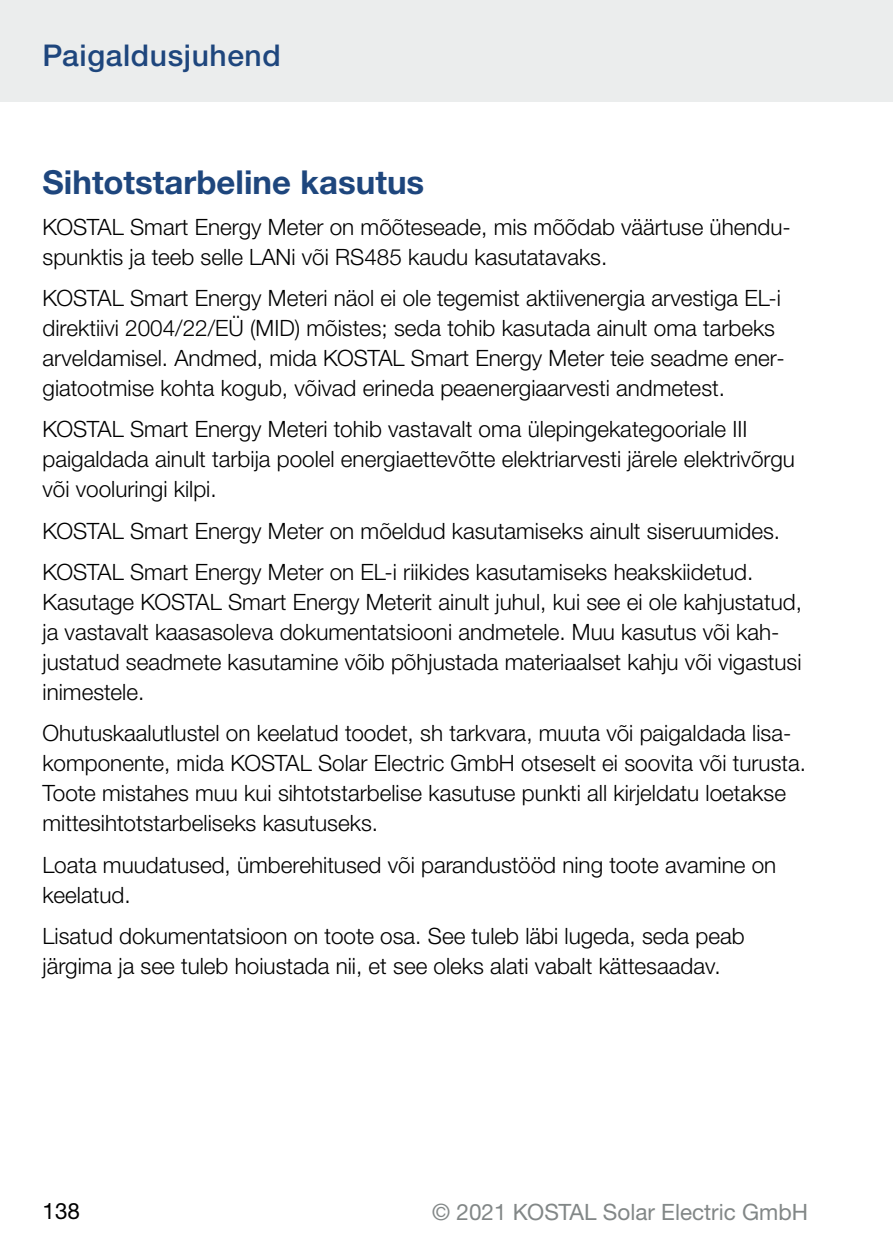
<style>
.page{position:relative;width:893px;height:1259px;background:#fff}
.page>*{position:absolute;margin:0;border:0;box-sizing:border-box;transform-origin:0 0}
.t1{font:700 33px "Helvetica Neue LTW1 G";color:#1e467d}
.t2{font:500 30px "Helvetica Neue LTW1 G";letter-spacing:.02em;color:#1e467d}
.t3{font:300 22.5px/30px "Helvetica Neue LTW1 G";color:#000}
.t4{font:22.5px "Helvetica Neue LTW1 G";color:#828787}
.t5{font:22.5px "Helvetica Neue LTW1 G";color:#000}
</style>
<div class="page">
<div style="left:0;top:0;width:893px;height:102px;background:#ebeded"></div>
<h2 class="t2" style="left:43px;top:37px;width:240px">Paigaldusjuhend</h2>
<h1 class="t1" style="left:43px;top:162px;width:383px">Sihtotstarbeline kasutus</h1>
<p class="t3" style="left:43px;top:212px;width:750px">KOSTAL Smart -Energy Meter on mõõteseade, mis mõõdab väärtuse ühendu&shy;spunktis ja teeb selle LANi või RS485 kaudu kasutatavaks.</p>
<p class="t3" style="left:43px;top:283px;width:744px">KOSTAL Smart -Energy Meteri näol ei ole tegemist aktiivenergia arvestiga EL-i direktiivi 2004/22/EÜ (MID) mõistes; seda tohib kasutada ainult oma tarbeks arveldamisel. Andmed, mida KOSTAL Smart -Energy Meter teie seadme ener&shy;giatootmise kohta kogub, võivad erineda peaenergiaarvesti andmetest.</p>
<p class="t3" style="left:43px;top:414px;width:754px">KOSTAL Smart -Energy Meteri tohib vastavalt oma ülepingekategooriale III paigaldada ainult tarbija poolel energiaettevõtte elektriarvesti järele elektrivõrgu või vooluringi kilpi.</p>
<p class="t3" style="left:43px;top:510px;width:739px;line-height:41.1px">KOSTAL Smart -Energy Meter on mõeldud kasutamiseks ainult siseruumides.<br>KOSTAL Smart -Energy Meter on EL-i riikides kasutamiseks heakskiidetud.</p>
<p class="t3" style="left:43px;top:587px;width:761px">Kasutage KOSTAL Smart -Energy Meterit ainult juhul, kui see ei ole kahjustatud, ja vastavalt kaasasoleva dokumentatsiooni andmetele. Muu kasutus või kah&shy;justatud seadmete kasutamine võib põhjustada materiaalset kahju või vigastusi inimestele.</p>
<p class="t3" style="left:43px;top:718px;width:765px">Ohutuskaalutlustel on keelatud toodet, sh tarkvara, muuta või paigaldada lisa&shy;komponente, mida KOSTAL Solar Electric GmbH otseselt ei soovita või turusta.<br>Toote mistahes muu kui sihtotstarbelise kasutuse punkti all kirjeldatu loetakse mittesihtotstarbeliseks kasutuseks.</p>
<p class="t3" style="left:43px;top:849px;width:735px">Loata muudatused, ümberehitused või parandustööd ning toote avamine on keelatud.</p>
<p class="t3" style="left:43px;top:920px;width:704px">Lisatud dokumentatsioon on toote osa. See tuleb läbi lugeda, seda peab järgima ja see tuleb hoiustada nii, et see oleks alati vabalt kättesaadav.</p>
<p class="t5" style="left:43px;top:1197px;width:39px">138</p>
<p class="t4" style="left:432px;top:1197px;width:377px">© 2021 KOSTAL Solar Electric GmbH</p>
</div>
